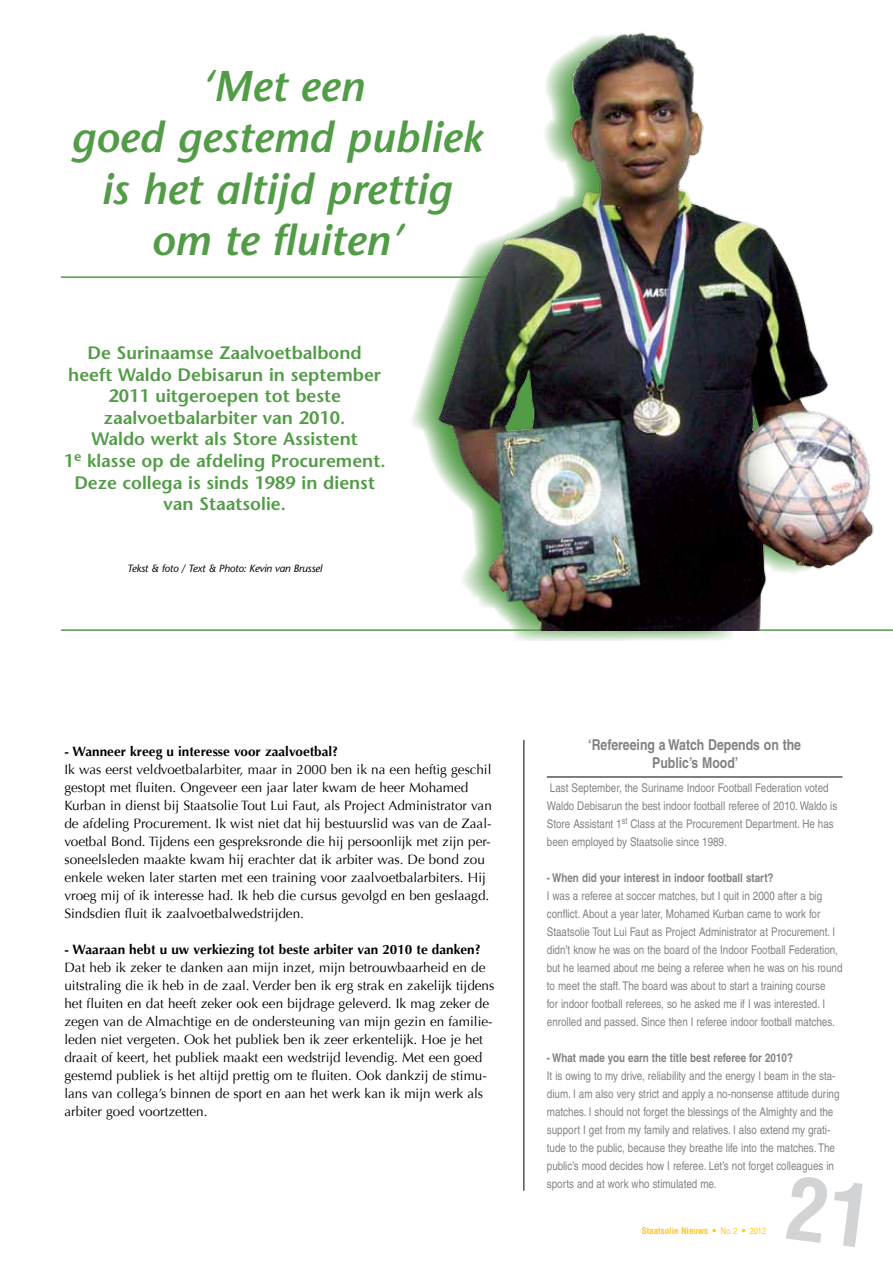
<style>
.page{position:relative;width:893px;height:1263px;background:#fff}
.page>*{position:absolute;margin:0;border:0;box-sizing:border-box;transform-origin:0 0}
.t1{font:italic 600 42.9px/51.4px "Stone Sans";color:#529b47;text-align:center}
.t2{font:600 18px/21.6px "Stone Sans";color:#529b47;text-align:center}
.t3{font:700 condensed 15px/18px "Helvetica";color:#808285;text-align:center}
.t4{font:13.5px/18px "Optima";color:#000}
.t5{font:700 13.5px "Optima";color:#000}
.t6{font:condensed 12px/18px "Helvetica";color:#808285}
.t7{font:700 condensed 12px "Helvetica";color:#808285}
.t8{font:italic 10.5px "Stone Sans";letter-spacing:-.02em;color:#000}
.t9{font:700 condensed 9px "Helvetica";color:#ffc523}
.s1{font-weight:400}
</style>
<div class="page">
<svg style="left:412px;top:350px;width:321px;height:291px"></svg>
<hr style="left:61px;top:276px;width:707px;height:2px;background:#529b47">
<hr style="left:61px;top:629px;width:832px;height:2px;background:#529b47">
<img style="left:433px;top:31px;width:460px;height:599px">
<hr style="left:524px;top:740px;width:1px;height:451px;background:#000">
<hr style="left:547px;top:777px;width:295px;height:1px;background:#000">
<h1 class="t1" style="left:70px;top:60px;width:413px">‘Met een<br>goed gestemd publiek is het altijd prettig om te fluiten’</h1>
<p class="t2" style="left:64px;top:342px;width:323px">De Surinaamse Zaalvoetbalbond heeft Waldo Debisarun in september<br>2011 uitgeroepen tot beste zaalvoetbalarbiter van 2010.<br>Waldo werkt als Store Assistent<br>1<sup>e</sup> klasse op de afdeling Procurement.<br>Deze collega is sinds 1989 in dienst van Staatsolie.</p>
<p class="t8" style="left:127px;top:562px;width:197px">Tekst &amp; foto / Text &amp; Photo: Kevin van Brussel</p>
<p class="t5" style="left:64px;top:744px;width:275px">- Wanneer kreeg u interesse voor zaalvoetbal?</p>
<p class="t4" style="left:64px;top:761px;width:429px">Ik was eerst veldvoetbalarbiter, maar in 2000 ben ik na een heftig geschil gestopt met fluiten. Ongeveer een jaar later kwam de heer Mohamed Kurban in dienst bij Staatsolie Tout Lui Faut, als Project Administrator van de afdeling Procurement. Ik wist niet dat hij bestuurslid was van de Zaal&shy;voetbal Bond. Tijdens een gespreksronde die hij persoonlijk met zijn per&shy;soneelsleden maakte kwam hij erachter dat ik arbiter was. De bond zou enkele weken later starten met een training voor zaalvoetbalarbiters. Hij vroeg mij of ik interesse had. Ik heb die cursus gevolgd en ben geslaagd.<br>Sindsdien fluit ik zaalvoetbalwedstrijden.</p>
<p class="t5" style="left:64px;top:942px;width:418px">- Waaraan hebt u uw verkiezing tot beste arbiter van 2010 te danken?</p>
<p class="t4" style="left:64px;top:959px;width:431px">Dat heb ik zeker te danken aan mijn inzet, mijn betrouwbaarheid en de uitstraling die ik heb in de zaal. Verder ben ik erg strak en zakelijk tijdens het fluiten en dat heeft zeker ook een bijdrage geleverd. Ik mag zeker de zegen van de Almachtige en de ondersteuning van mijn gezin en familie&shy;leden niet vergeten. Ook het publiek ben ik zeer erkentelijk. Hoe je het draait of keert, het publiek maakt een wedstrijd levendig. Met een goed gestemd publiek is het altijd prettig om te fluiten. Ook dankzij de stimu&shy;lans van collega’s binnen de sport en aan het werk kan ik mijn werk als arbiter goed voortzetten.</p>
<p class="t3" style="left:588px;top:735px;width:214px">‘Refereeing a Watch Depends on the<br>Public’s Mood’</p>
<p class="t6" style="left:547px;top:779px;width:292px">Last September, the Suriname Indoor Football Federation voted Waldo Debisarun the best indoor football referee of 2010. Waldo is Store Assistant 1<sup>st</sup> Class at the Procurement Department. He has been employed by Staatsolie since 1989.</p>
<p class="t7" style="left:547px;top:870px;width:228px">- When did your interest in indoor football start?</p>
<p class="t6" style="left:547px;top:887px;width:297px">I was a referee at soccer matches, but I quit in 2000 after a big conflict. About a year later, Mohamed Kurban came to work for Staatsolie Tout Lui Faut as Project Administrator at Procurement. I didn’t know he was on the board of the Indoor Football Federation, but he learned about me being a referee when he was on his round to meet the staff. The board was about to start a training course<br>for indoor football referees, so he asked me if I was interested. I enrolled and passed. Since then I referee indoor football matches.</p>
<p class="t7" style="left:547px;top:1050px;width:248px">- What made you earn the title best referee for 2010?</p>
<p class="t6" style="left:547px;top:1067px;width:294px">It is owing to my drive, reliability and the energy I beam in the sta&shy;dium. I am also very strict and apply a no-nonsense attitude during matches. I should not forget the blessings of the Almighty and the support I get from my family and relatives. I also extend my grati&shy;tude to the public, because they breathe life into the matches. The public’s mood decides how I referee. Let’s not forget colleagues in sports and at work who stimulated me.</p>
<p class="t9" style="left:642px;top:1225px;width:126px">Staatsolie Nieuws • <span class="s1">No. 2</span> • <span class="s1">2012</span></p>
</div>
